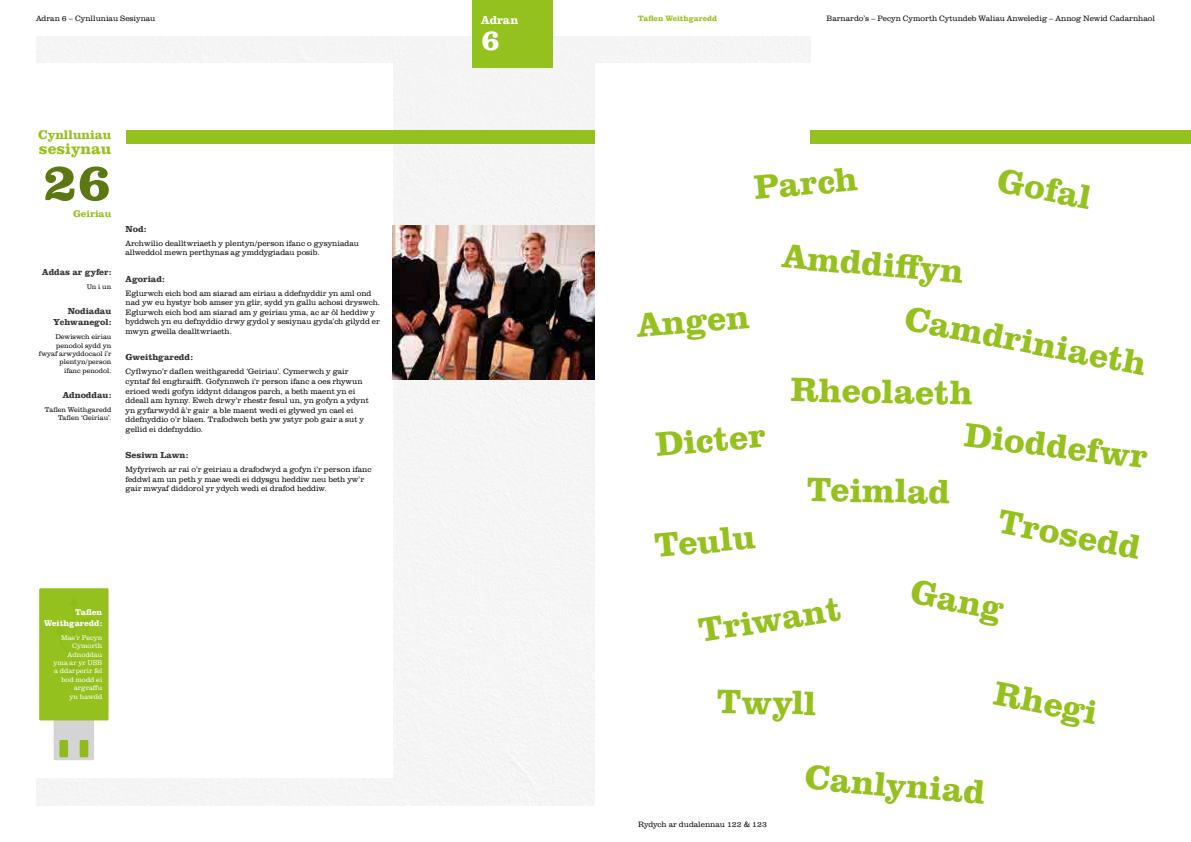
<style>
.page{position:relative;width:1191px;height:842px;background:#fff}
.page>*{position:absolute;margin:0;border:0;box-sizing:border-box;transform-origin:0 0}
.t1{font:700 54px "Clarendon URW";color:#5b7813}
.t2{font:700 35px "Clarendon URW";color:#95c11f}
.t3{font:700 30px "Clarendon URW";color:#fff}
.t4{font:700 16px "Clarendon URW";color:#95c11f}
.t5{font:700 13px "Clarendon URW";color:#95c11f}
.t6{font:700 12px "Clarendon URW";color:#fff}
.t7{font:700 10px "Clarendon URW";color:#95c11f}
.t8{font:700 9px/10.8px "Clarendon URW";color:#333332;text-align:right}
.t9{font:700 8.6px/10.3px "Clarendon URW";color:#fff;text-align:right}
.t10{font:300 8px/9.6px "Clarendon URW";color:#000}
.t11{font:700 8px "Clarendon URW";color:#95c11f}
.t12{font:300 7px/8.4px "Clarendon URW";color:#000;text-align:right}
.t13{font:300 7px/8.4px "Clarendon URW";color:#fff;text-align:right}
</style>
<div class="page">
<div style="left:36px;top:36px;width:774px;height:770px;background:#f5f5f5"></div>
<div style="left:22px;top:64px;width:371px;height:714px;background:#fff"></div>
<div style="left:54px;top:720px;width:40px;height:40px;background:#d4d4d5"></div>
<div style="left:39px;top:588px;width:70px;height:132px;background:#95c11f"></div>
<div style="left:59px;top:740px;width:9px;height:17px;background:#90ba1e"></div>
<div style="left:80px;top:740px;width:8px;height:17px;background:#90ba1e"></div>
<div style="left:67px;top:664px;width:13px;height:13px;background:#90ba1e;border-radius:50%"></div>
<div style="left:83px;top:618px;width:8px;height:9px;background:#90ba1e"></div>
<hr style="left:73px;top:605px;width:2px;height:61px;background:#90ba1e">
<div style="left:57px;top:627px;width:8px;height:9px;background:#90ba1e;border-radius:50%"></div>
<div style="left:126px;top:130px;width:469px;height:14px;background:#95c11f"></div>
<img style="left:393px;top:226px;width:202px;height:153px">
<div style="left:595px;top:64px;width:483px;height:778px;background:#fff"></div>
<div style="left:810px;top:130px;width:381px;height:14px;background:#95c11f"></div>
<div style="left:472px;top:0;width:81px;height:68px;background:#95c11f"></div>
<p class="t10" style="left:36px;top:13px;width:121px">Adran 6 – Cynlluniau Sesiynau</p>
<p class="t10" style="left:826px;top:13px;width:330px">Barnardo’s – Pecyn Cymorth Cytundeb Waliau Anweledig – Annog Newid Cadarnhaol</p>
<h3 class="t6" style="left:481px;top:12px;width:39px">Adran</h3>
<p class="t11" style="left:638px;top:13px;width:80px">Taflen Weithgaredd</p>
<h3 class="t3" style="left:481px;top:22px;width:20px">6</h3>
<h3 class="t5" style="left:38px;top:127px;width:75px">Cynlluniau</h3>
<h3 class="t4" style="left:39px;top:139px;width:74px">sesiynau</h3>
<h1 class="t1" style="left:43px;top:150px;width:70px">26</h1>
<p class="t7" style="left:73px;top:207px;width:40px">Geiriau</p>
<p class="t8" style="left:42px;top:267px;width:71px">Addas ar gyfer:</p>
<p class="t12" style="left:87px;top:283px;width:26px">Un i un</p>
<p class="t8" style="left:53px;top:306px;width:60px">Nodiadau<br>Ychwanegol:</p>
<p class="t12" style="left:39px;top:333px;width:74px">Dewiswch eiriau penodol sydd yn fwyaf arwyddocaol i’r plentyn/person<br>ifanc penodol.</p>
<p class="t8" style="left:63px;top:390px;width:50px">Adnoddau:</p>
<p class="t12" style="left:45px;top:405px;width:68px">Taflen Weithgaredd<br>Taflen ‘Geiriau’.</p>
<p class="t8" style="left:126px;top:224px;width:22px">Nod:</p>
<p class="t10" style="left:126px;top:238px;width:235px">Archwilio dealltwriaeth y plentyn/person ifanc o gysyniadau allweddol mewn perthynas ag ymddygiadau posib.</p>
<p class="t8" style="left:126px;top:274px;width:41px">Agoriad:</p>
<p class="t10" style="left:126px;top:288px;width:256px">Eglurwch eich bod am siarad am eiriau a ddefnyddir yn aml ond nad yw eu hystyr bob amser yn glir, sydd yn gallu achosi dryswch.<br>Eglurwch eich bod am siarad am y geiriau yma, ac ar ôl heddiw y byddwch yn eu defnyddio drwy gydol y sesiynau gyda’ch gilydd er mwyn gwella dealltwriaeth.</p>
<p class="t8" style="left:126px;top:352px;width:69px">Gweithgaredd:</p>
<p class="t10" style="left:126px;top:367px;width:245px">Cyflwyno’r daflen weithgaredd ‘Geiriau’. Cymerwch y gair cyntaf fel enghraifft. Gofynnwch i’r person ifanc a oes rhywun erioed wedi gofyn iddynt ddangos parch, a beth maent yn ei ddeall am hynny. Ewch drwy’r rhestr fesul un, yn gofyn a ydynt yn gyfarwydd â’r gair a ble maent wedi ei glywed yn cael ei ddefnyddio o’r blaen. Trafodwch beth yw ystyr pob gair a sut y gellid ei ddefnyddio.</p>
<p class="t8" style="left:126px;top:450px;width:64px">Sesiwn Lawn:</p>
<p class="t10" style="left:126px;top:465px;width:247px">Myfyriwch ar rai o’r geiriau a drafodwyd a gofyn i’r person ifanc feddwl am un peth y mae wedi ei ddysgu heddiw neu beth yw’r gair mwyaf diddorol yr ydych wedi ei drafod heddiw.</p>
<p class="t9" style="left:44px;top:607px;width:60px">Taflen<br>Weithgaredd:</p>
<p class="t13" style="left:54px;top:633px;width:50px">Mae’r Pecyn<br>Cymorth<br>Adnoddau yma ar yr USB a ddarperir fel bod modd ei argraffu<br>yn hawdd</p>
<h2 class="t2" style="left:752px;top:167px;width:105px;rotate:-5deg">Parch</h2>
<h2 class="t2" style="left:784px;top:235px;width:183px;rotate:5deg">Amddiff yn</h2>
<h2 class="t2" style="left:1001px;top:159px;width:96px;rotate:11deg">Gofal</h2>
<h2 class="t2" style="left:635px;top:305px;width:114px;rotate:-5deg">Angen</h2>
<h2 class="t2" style="left:654px;top:424px;width:112px;rotate:-5deg">Dicter</h2>
<h2 class="t2" style="left:909px;top:297px;width:247px;rotate:11deg">Camdriniaeth</h2>
<h2 class="t2" style="left:791px;top:369px;width:183px;rotate:1deg">Rheolaeth</h2>
<h2 class="t2" style="left:807px;top:468px;width:144px;rotate:1deg">Teimlad</h2>
<h2 class="t2" style="left:967px;top:414px;width:186px;rotate:7deg">Dioddefwr</h2>
<h2 class="t2" style="left:653px;top:525px;width:102px;rotate:-5deg">Teulu</h2>
<h2 class="t2" style="left:695px;top:610px;width:146px;rotate:-9deg">Triwant</h2>
<h2 class="t2" style="left:717px;top:681px;width:101px;rotate:1deg">Twyll</h2>
<h2 class="t2" style="left:1002px;top:500px;width:146px;rotate:11deg">Trosedd</h2>
<h2 class="t2" style="left:915px;top:570px;width:95px;rotate:11deg">Gang</h2>
<h2 class="t2" style="left:998px;top:672px;width:106px;rotate:11deg">Rhegi</h2>
<p class="t10" style="left:638px;top:819px;width:130px">Rydych ar dudalennau 122 &amp; 123</p>
<h2 class="t2" style="left:806px;top:756px;width:182px;rotate:5deg">Canlyniad</h2>
</div>
